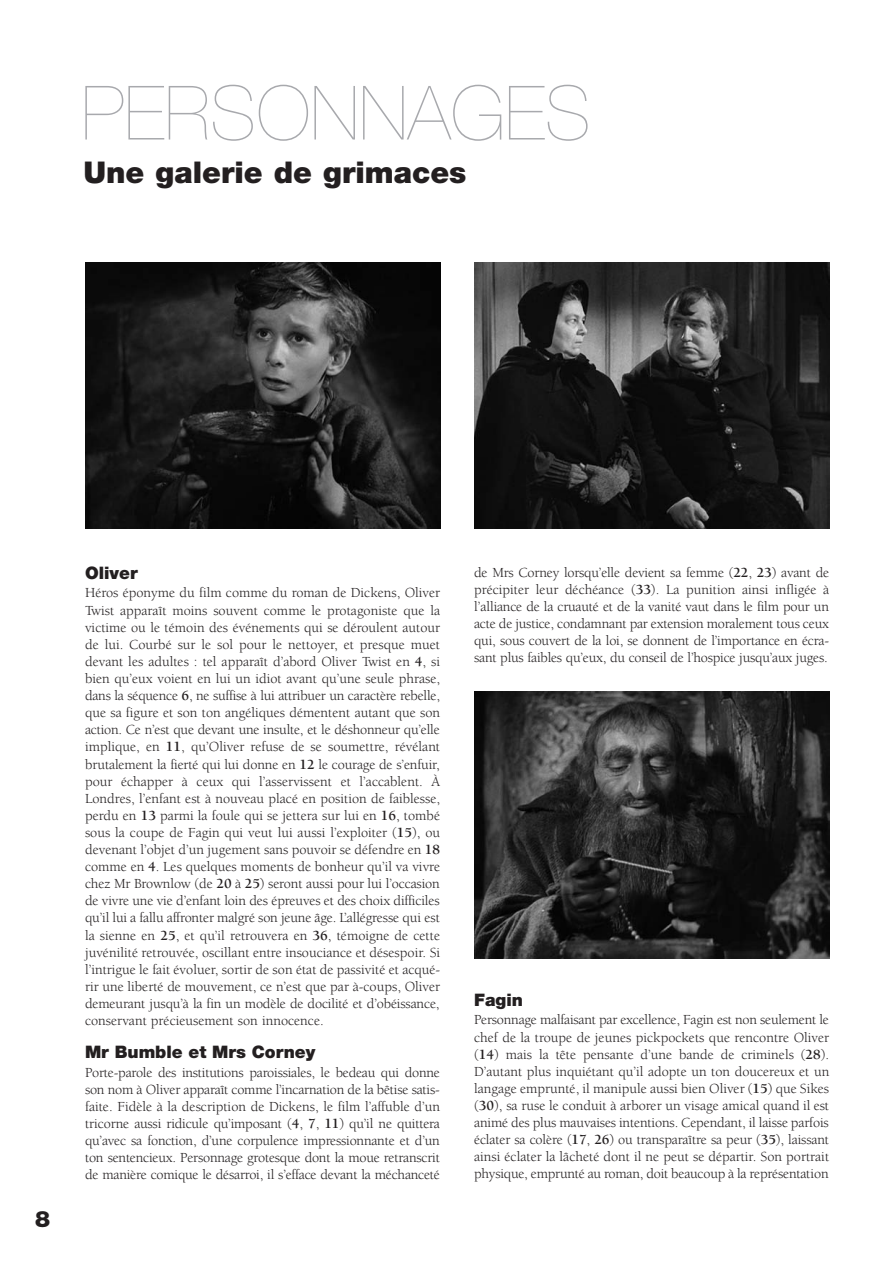
<style>
.page{position:relative;width:893px;height:1263px;background:#fff}
.page>*{position:absolute;margin:0;border:0;box-sizing:border-box;transform-origin:0 0}
.t1{font:200 75px "Helvetica Neue";color:#a8a9ad}
.t2{font:900 30px "Helvetica Neue";color:#231f20}
.t3{font:900 22.5px "Helvetica Neue";color:#231f20}
.t4{font:900 17.25px "Helvetica Neue";color:#231f20}
.t5{font:14.25px/17.1px "Berkeley";letter-spacing:-.015em;color:#231f20;text-align:justify}
.s1{font-weight:700}
</style>
<div class="page">
<img style="left:85px;top:262px;width:355px;height:267px">
<img style="left:474px;top:262px;width:355px;height:267px">
<img style="left:474px;top:692px;width:355px;height:267px">
<h1 class="t1" style="left:81px;top:86px;width:511px">PERSONNAGES</h1>
<h2 class="t2" style="left:83px;top:161px;width:385px">Une galerie de grimaces</h2>
<h3 class="t3" style="left:35px;top:1211px;width:17px">8</h3>
<p class="t4" style="left:85px;top:567px;width:54px">Oliver</p>
<p class="t5" style="left:85px;top:586px;width:357px">Héros éponyme du film comme du roman de Dickens, Oliver Twist apparaît moins souvent comme le protagoniste que la victime ou le témoin des événements qui se déroulent autour de lui. Courbé sur le sol pour le nettoyer, et presque muet devant les adultes : tel apparaît d’abord Oliver Twist en <span class="s1">4</span>, si bien qu’eux voient en lui un idiot avant qu’une seule phrase, dans la séquence <span class="s1">6</span>, ne suffise à lui attribuer un caractère rebelle, que sa figure et son ton angéliques démentent autant que son action. Ce n’est que devant une insulte, et le déshonneur qu’elle implique, en <span class="s1">11</span>, qu’Oliver refuse de se soumettre, révélant brutalement la fierté qui lui donne en <span class="s1">12</span> le courage de s’enfuir, pour échapper à ceux qui l’asservissent et l’accablent. À Londres, l’enfant est à nouveau placé en position de faiblesse, perdu en <span class="s1">13</span> parmi la foule qui se jettera sur lui en <span class="s1">16</span>, tombé sous la coupe de Fagin qui veut lui aussi l’exploiter (<span class="s1">15</span>), ou devenant l’objet d’un jugement sans pouvoir se défendre en <span class="s1">18 </span>comme en <span class="s1">4</span>. Les quelques moments de bonheur qu’il va vivre chez Mr Brownlow (de <span class="s1">20</span> à <span class="s1">25</span>) seront aussi pour lui l’occasion de vivre une vie d’enfant loin des épreuves et des choix difficiles qu’il lui a fallu affronter malgré son jeune âge. L’allégresse qui est la sienne en <span class="s1">25</span>, et qu’il retrouvera en <span class="s1">36</span>, témoigne de cette juvénilité retrouvée, oscillant entre insouciance et désespoir. Si l’intrigue le fait évoluer, sortir de son état de passivité et acqué&shy;rir une liberté de mouvement, ce n’est que par à-coups, Oliver demeurant jusqu’à la fin un modèle de docilité et d’obéissance, conservant précieusement son innocence.</p>
<p class="t4" style="left:85px;top:1046px;width:232px">Mr Bumble et Mrs Corney</p>
<p class="t5" style="left:85px;top:1065px;width:357px">Porte-parole des institutions paroissiales, le bedeau qui donne son nom à Oliver apparaît comme l’incarnation de la bêtise satis&shy;faite. Fidèle à la description de Dickens, le film l’affuble d’un tricorne aussi ridicule qu’imposant (<span class="s1">4</span>, <span class="s1">7</span>, <span class="s1">11</span>) qu’il ne quittera qu’avec sa fonction, d’une corpulence impressionnante et d’un ton sentencieux. Personnage grotesque dont la moue retranscrit de manière comique le désarroi, il s’efface devant la méchanceté</p>
<p class="t5" style="left:474px;top:565px;width:357px">de Mrs Corney lorsqu’elle devient sa femme (<span class="s1">22</span>, <span class="s1">23</span>) avant de précipiter leur déchéance (<span class="s1">33</span>). La punition ainsi infligée à l’alliance de la cruauté et de la vanité vaut dans le film pour un acte de justice, condamnant par extension moralement tous ceux qui, sous couvert de la loi, se donnent de l’importance en écra&shy;sant plus faibles qu’eux, du conseil de l’hospice jusqu’aux juges.</p>
<p class="t4" style="left:474px;top:994px;width:50px">Fagin</p>
<p class="t5" style="left:474px;top:1013px;width:357px">Personnage malfaisant par excellence, Fagin est non seulement le chef de la troupe de jeunes pickpockets que rencontre Oliver (<span class="s1">14</span>) mais la tête pensante d’une bande de criminels (<span class="s1">28</span>).<br>D’autant plus inquiétant qu’il adopte un ton doucereux et un langage emprunté, il manipule aussi bien Oliver (<span class="s1">15</span>) que Sikes (<span class="s1">30</span>), sa ruse le conduit à arborer un visage amical quand il est animé des plus mauvaises intentions. Cependant, il laisse parfois éclater sa colère (<span class="s1">17</span>, <span class="s1">26</span>) ou transparaître sa peur (<span class="s1">35</span>), laissant ainsi éclater la lâcheté dont il ne peut se départir. Son portrait physique, emprunté au roman, doit beaucoup à la représentation</p>
</div>
